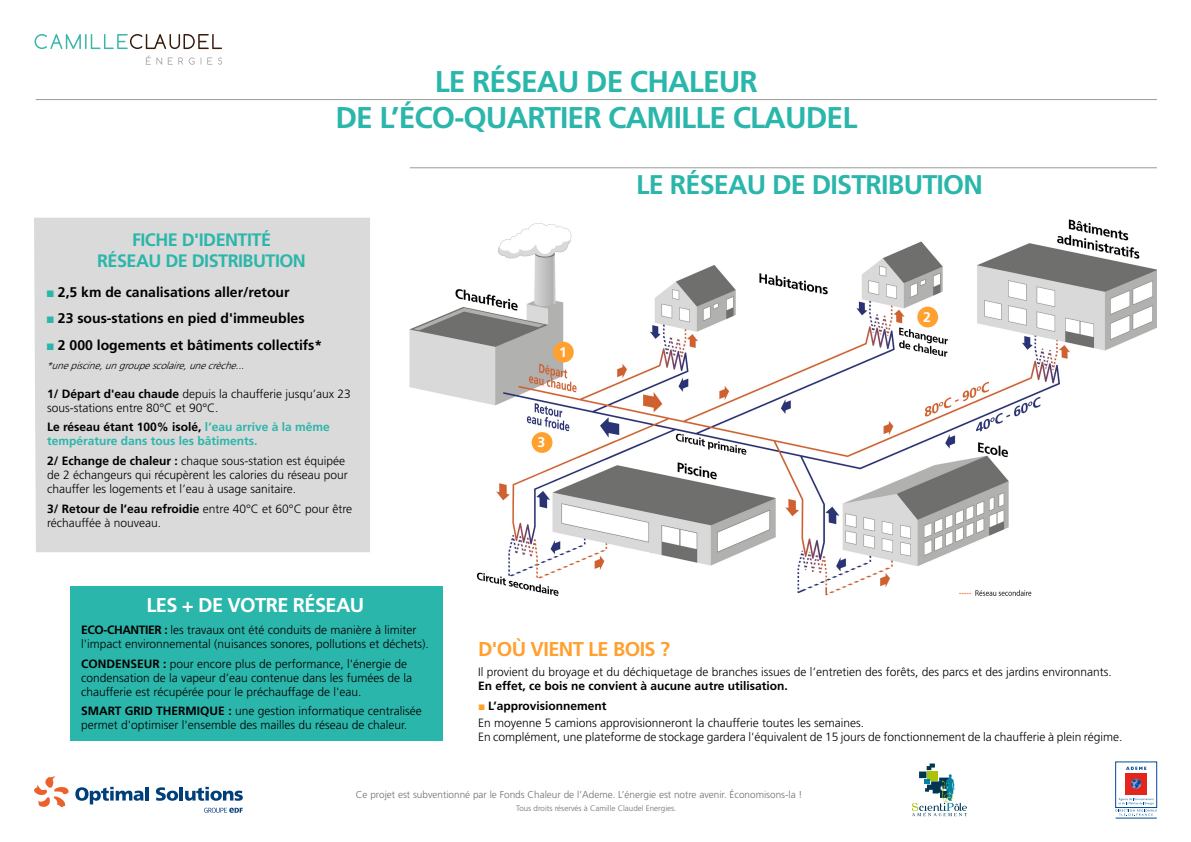
<style>
.page{position:relative;width:1191px;height:842px;background:#fff}
.page>*{position:absolute;margin:0;border:0;box-sizing:border-box;transform-origin:0 0}
.t1{font:700 30px/36px "Frutiger LT Pro";letter-spacing:-.03em;color:#2bb6ab;text-align:center}
.t2{font:700 27px "Frutiger LT Pro";letter-spacing:-.03em;color:#2bb6ab}
.t3{font:700 20px "Frutiger LT Pro";letter-spacing:-.03em;color:#fff}
.t4{font:700 20px "Frutiger LT Pro";letter-spacing:-.03em;color:#ffa02f}
.t5{font:700 18px/21.6px "Frutiger LT Pro";letter-spacing:-.03em;color:#2bb6ab;text-align:center}
.t6{font:700 14px "Frutiger LT Pro";color:#000}
.t7{font:700 14px "Frutiger LT Pro";color:#fff}
.t8{font:300 12px/14px "Frutiger LT Pro";color:#000}
.t9{font:700 12px/14px "Frutiger LT Pro";color:#2bb6ab}
.t10{font:700 12px "Frutiger LT Pro";color:#000}
.t11{font:300 10px "Frutiger LT Pro";color:#706f6f}
.t12{font:italic 300 10px "Frutiger LT Pro";color:#000}
.t13{font:300 8px "Frutiger LT Pro";color:#706f6f}
.s1{font-family:"Arial";font-weight:400;color:#2bb6ab}
.s2{font-weight:700}
.s3{color:#000}
.s4{font-family:"Arial";font-weight:400;color:#ffa02f}
</style>
<div class="page">
<img style="left:410px;top:219px;width:747px;height:379px">
<svg style="left:35px;top:34px;width:187px;height:31px"></svg>
<hr style="left:36px;top:99px;width:1121px;height:1px;background:#999a9a">
<svg style="left:912px;top:763px;width:55px;height:53px"></svg>
<div style="left:1115px;top:762px;width:41px;height:45px;border:1px solid #004b99"></div>
<div style="left:1125px;top:773px;width:22px;height:22px;background:#e3251d"></div>
<svg style="left:1131px;top:779px;width:10px;height:10px"></svg>
<svg style="left:1126px;top:767px;width:20px;height:3px"></svg>
<hr style="left:1115px;top:818px;width:41px;height:1px;background:#004b99">
<svg style="left:1115px;top:798px;width:41px;height:18px"></svg>
<svg style="left:34px;top:776px;width:35px;height:31px"></svg>
<svg style="left:75px;top:787px;width:68px;height:17px"></svg>
<hr style="left:145px;top:786px;width:4px;height:14px;background:#003f79">
<svg style="left:156px;top:787px;width:22px;height:14px"></svg>
<hr style="left:180px;top:786px;width:3px;height:14px;background:#003f79">
<svg style="left:185px;top:787px;width:58px;height:14px"></svg>
<svg style="left:204px;top:808px;width:39px;height:5px"></svg>
<div style="left:70px;top:586px;width:372px;height:155px;background:#2bb6ab"></div>
<hr style="left:410px;top:167px;width:747px;height:1px;background:#999a9a">
<svg style="left:34px;top:218px;width:336px;height:334px;background:#dcdcdc"></svg>
<div style="left:553px;top:342px;width:21px;height:20px;background:#ffa02f;border-radius:50%"></div>
<div style="left:917px;top:307px;width:21px;height:20px;background:#ffa02f;border-radius:50%"></div>
<div style="left:531px;top:432px;width:21px;height:21px;background:#ffa02f;border-radius:50%"></div>
<h1 class="t1" style="left:335px;top:63px;width:523px">LE RÉSEAU DE CHALEUR<br>DE L’ÉCO-QUARTIER CAMILLE CLAUDEL</h1>
<h3 class="t5" style="left:97px;top:229px;width:210px">FICHE D'IDENTITÉ<br>RÉSEAU DE DISTRIBUTION</h3>
<p class="t6" style="left:46px;top:284px;width:245px"><span class="s1">■</span> 2,5 km de canalisations aller/retour</p>
<p class="t6" style="left:46px;top:310px;width:260px"><span class="s1">■</span> 23 sous-stations en pied d'immeubles</p>
<p class="t6" style="left:46px;top:337px;width:278px"><span class="s1">■</span> 2 000 logements et bâtiments collectifs*</p>
<p class="t12" style="left:46px;top:360px;width:204px">*unepiscine,ungroupescolaire,unecrèche...</p>
<p class="t8" style="left:47px;top:386px;width:305px"><span class="s2">1/ Départ d'eau chaude</span> depuis la chaufferie jusqu’aux 23 sous-stations entre 80°C et 90°C.</p>
<p class="t9" style="left:47px;top:420px;width:284px"><span class="s3">Le réseau étant 100% isolé,</span> l’eau arrive à la même température dans tous les bâtiments.</p>
<p class="t8" style="left:47px;top:454px;width:302px"><span class="s2">2/ Echange de chaleur :</span> chaque sous-station est équipée de 2 échangeurs qui récupèrent les calories du réseau pour chauffer les logements et l’eau à usage sanitaire.</p>
<p class="t8" style="left:47px;top:501px;width:307px"><span class="s2">3/ Retour de l’eau refroidie</span> entre 40°C et 60°C pour être réchauffée à nouveau.</p>
<h3 class="t3" style="left:146px;top:593px;width:219px">LES + DE VOTRE RÉSEAU</h3>
<p class="t8" style="left:81px;top:623px;width:349px"><span class="s2">ECO-CHANTIER :</span> les travaux ont été conduits de manière à limiter l'impact environnemental (nuisances sonores, pollutions et déchets).</p>
<p class="t8" style="left:81px;top:657px;width:332px"><span class="s2">CONDENSEUR :</span> pour encore plus de performance, l'énergie de condensation de la vapeur d’eau contenue dans les fumées de la chaufferie est récupérée pour le préchauffage de l'eau.</p>
<p class="t8" style="left:81px;top:704px;width:342px"><span class="s2">SMART GRID THERMIQUE :</span> une gestion informatique centralisée permet d'optimiser l'ensemble des mailles du réseau de chaleur.</p>
<h2 class="t2" style="left:636px;top:169px;width:348px">LE RÉSEAU DE DISTRIBUTION</h2>
<p class="t7" style="left:559px;top:344px;width:9px">1</p>
<p class="t7" style="left:537px;top:434px;width:9px">3</p>
<p class="t7" style="left:923px;top:308px;width:9px">2</p>
<h3 class="t4" style="left:478px;top:638px;width:193px">D'OÙ VIENT LE BOIS ?</h3>
<p class="t8" style="left:478px;top:665px;width:635px">Il provient du broyage et du déchiquetage de branches issues de l’entretien des forêts, des parcs et des jardins environnants.</p>
<p class="t10" style="left:478px;top:679px;width:311px">En effet, ce bois ne convient à aucune autre utilisation.</p>
<p class="t8" style="left:478px;top:697px;width:388px;line-height:16.8px"><span class="s4">■</span> <span class="s2">L’approvisionnement<br></span>En moyenne 5 camions approvisionneront la chaufferie toutes les semaines.</p>
<p class="t8" style="left:478px;top:729px;width:646px">En complément, une plateforme de stockage gardera l'équivalent de 15 jours de fonctionnement de la chaufferie à plein régime.</p>
<p class="t11" style="left:356px;top:789px;width:448px">Ce projet est subventionné par le Fonds Chaleur de l’Ademe. L’énergie est notre avenir. Économisons-la !</p>
<p class="t13" style="left:516px;top:804px;width:162px">Tous droits réservés à Camille Claudel Energies.</p>
</div>
